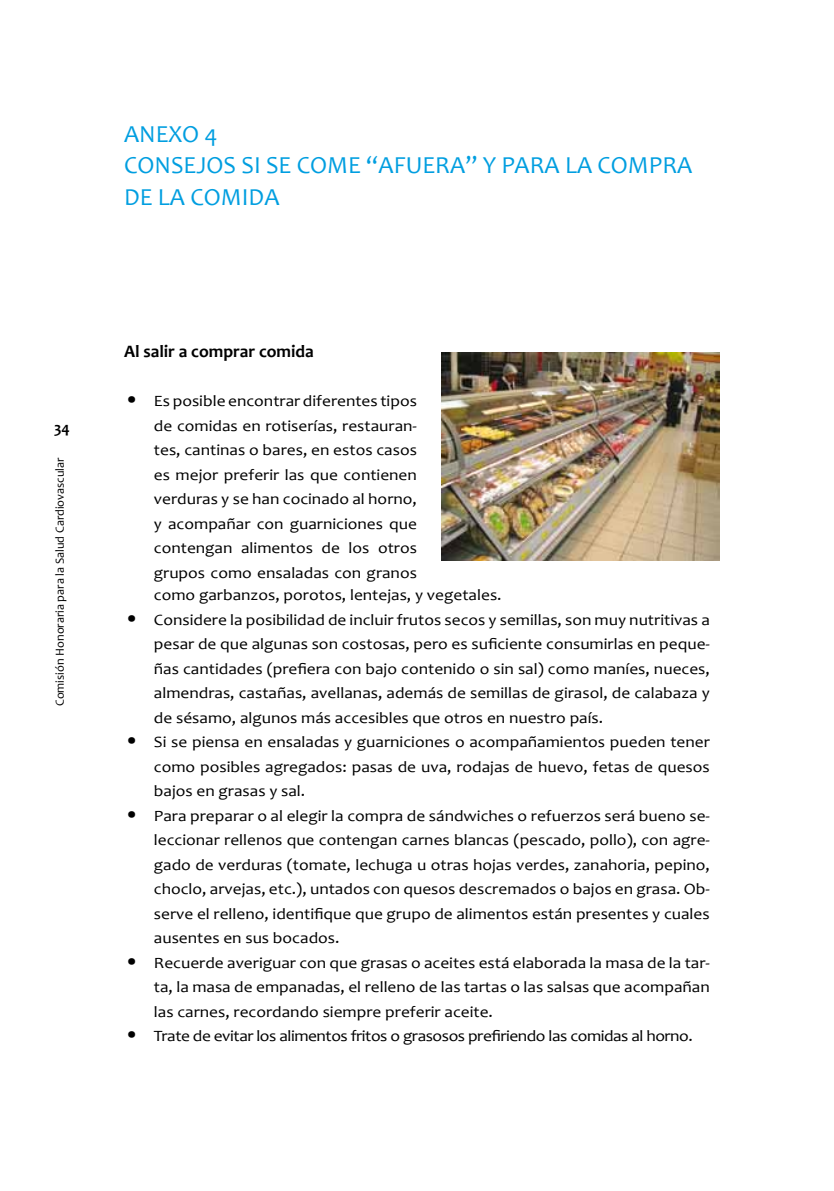
<style>
.page{position:relative;width:834px;height:1191px;background:#fff}
.page>*{position:absolute;margin:0;border:0;box-sizing:border-box;transform-origin:0 0}
.t1{font:24.5px/31.5px "Candara";color:#009ee0}
.t2{font:700 17.5px "Candara";color:#000}
.t3{font:15.75px/24.5px "Candara";color:#000;text-align:justify;scale:1.1 1}
.t4{font:15.75px "Candara";letter-spacing:-.025em;color:#000;scale:1.1 1}
.t5{font:700 15.75px "Candara";color:#000}
.t6{font:12.25px "Candara";color:#000}
.s1{font-size:21px}
</style>
<div class="page">
<img style="left:441px;top:352px;width:278px;height:208px">
<h1 class="t1" style="left:124px;top:118px;width:569px">ANEXO 4<br>CONSEJOS SI SE COME “AFUERA” Y PARA LA COMPRA<br>DE LA COMIDA</h1>
<p class="t5" style="left:54px;top:418px;width:17px">34</p>
<p class="t6" style="left:52px;top:706px;width:250px;rotate:-90deg">Comisión Honoraria para la Salud Cardiovascular</p>
<p class="t2" style="left:124px;top:341px;width:191px">Al salir a comprar comida</p>
<p class="t3" style="left:154px;top:389px;width:241px;text-indent:-30px"><span class="s1">•</span> Es posible encontrar diferentes tipos de comidas en rotiserías, restauran&shy;tes, cantinas o bares, en estos casos es mejor preferir las que contienen verduras y se han cocinado al horno, y acompañar con guarniciones que contengan alimentos de los otros grupos como ensaladas con granos</p>
<p class="t3" style="left:154px;top:583px;width:317px">como garbanzos, porotos, lentejas, y vegetales.</p>
<p class="t3" style="left:154px;top:607px;width:507px;text-indent:-30px"><span class="s1">•</span> Considere la posibilidad de incluir frutos secos y semillas, son muy nutritivas a pesar de que algunas son costosas, pero es suficiente consumirlas en peque&shy;ñas cantidades (prefiera con bajo contenido o sin sal) como maníes, nueces, almendras, castañas, avellanas, además de semillas de girasol, de calabaza y de sésamo, algunos más accesibles que otros en nuestro país.</p>
<p class="t3" style="left:154px;top:730px;width:507px;text-indent:-30px"><span class="s1">•</span> Si se piensa en ensaladas y guarniciones o acompañamientos pueden tener como posibles agregados: pasas de uva, rodajas de huevo, fetas de quesos bajos en grasas y sal.</p>
<p class="t3" style="left:154px;top:803px;width:507px;text-indent:-30px"><span class="s1">•</span> Para preparar o al elegir la compra de sándwiches o refuerzos será bueno se&shy;leccionar rellenos que contengan carnes blancas (pescado, pollo), con agre&shy;gado de verduras (tomate, lechuga u otras hojas verdes, zanahoria, pepino, choclo, arvejas, etc.), untados con quesos descremados o bajos en grasa. Ob&shy;serve el relleno, identifique que grupo de alimentos están presentes y cuales ausentes en sus bocados.</p>
<p class="t3" style="left:154px;top:950px;width:507px;text-indent:-30px"><span class="s1">•</span> Recuerde averiguar con que grasas o aceites está elaborada la masa de la tar&shy;ta, la masa de empanadas, el relleno de las tartas o las salsas que acompañan las carnes, recordando siempre preferir aceite.</p>
<p class="t4" style="left:124px;top:1026px;width:518px"><span class="s1">•</span> Trate de evitar los alimentos fritos o grasosos prefiriendo las comidas al horno.</p>
</div>
